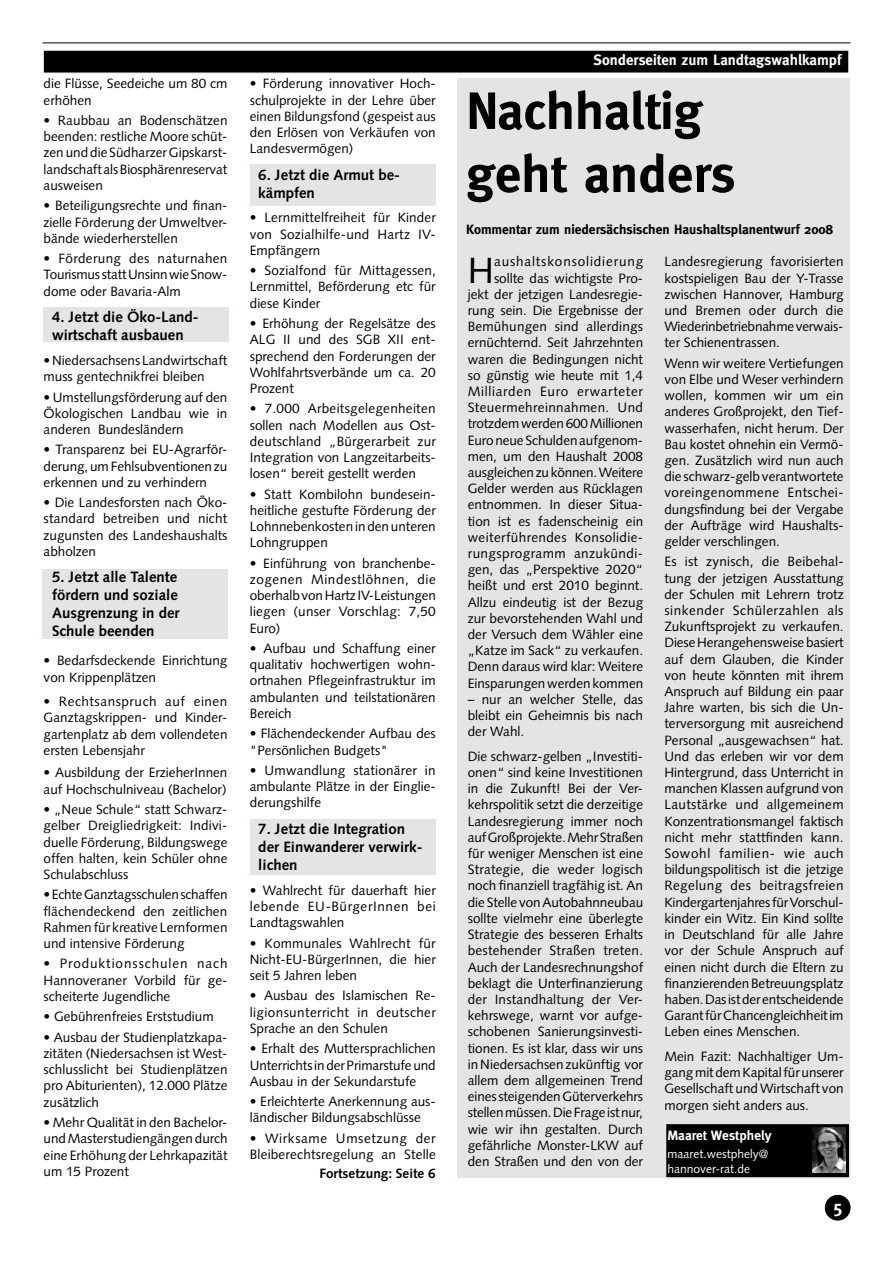
<style>
.page{position:relative;width:893px;height:1263px;background:#fff}
.page>*{position:absolute;margin:0;border:0;box-sizing:border-box;transform-origin:0 0}
.t1{font:700 52.5px/63px "Meta";color:#000}
.t2{font:36.45px "Syntax";color:#000}
.t3{font:700 15px/18px "Syntax";color:#000}
.t4{font:700 15px "Meta";color:#fff}
.t5{font:13.5px/16.2px "Syntax";color:#000;text-align:justify}
.t6{font:700 13.5px "Meta";color:#000}
.t7{font:700 13.5px "Syntax";color:#000}
.t8{font:700 13.5px "Meta";color:#fff}
.t9{font:12px/14.4px "Syntax";color:#fff}
</style>
<div class="page">
<div style="left:825px;top:1195px;width:25px;height:25px;background:#000;border-radius:50%"></div>
<div style="left:825px;top:1195px;width:25px;height:25px;border:1px solid #000;border-radius:50%"></div>
<hr style="left:43px;top:43px;width:807px;height:1px;background:#000">
<div style="left:43px;top:569px;width:185px;height:70px;background:#e3e4e4"></div>
<div style="left:43px;top:307px;width:186px;height:35px;background:#e3e4e4"></div>
<div style="left:250px;top:164px;width:185px;height:42px;background:#e3e4e4"></div>
<div style="left:457px;top:78px;width:392px;height:1099px;background:#e3e4e4"></div>
<div style="left:43px;top:50px;width:806px;height:23px;background:#000"></div>
<div style="left:43px;top:50px;width:806px;height:23px;border:1px solid #e3e4e4"></div>
<div style="left:665px;top:1123px;width:185px;height:55px;background:#000"></div>
<div style="left:665px;top:1123px;width:185px;height:56px;border:2px solid #e3e4e4"></div>
<img style="left:812px;top:1127px;width:34px;height:45px">
<div style="left:250px;top:820px;width:185px;height:55px;background:#e3e4e4"></div>
<p class="t5" style="left:44px;top:76px;width:185px">die Flüsse, Seedeiche um 80 cm erhöhen</p>
<p class="t5" style="left:44px;top:112px;width:186px">• Raubbau an Bodenschätzen beenden: restliche Moore schüt&shy;zen und die Südharzer Gipskarst&shy;landschaft als Biosphärenreservat ausweisen</p>
<p class="t5" style="left:44px;top:198px;width:185px">• Beteiligungsrechte und finan&shy;zielle Förderung der Umweltver&shy;bände wiederherstellen</p>
<p class="t5" style="left:44px;top:250px;width:185px">• Förderung des naturnahen Tourismus statt Unsinn wie Snow&shy;dome oder Bavaria-Alm</p>
<p class="t3" style="left:52px;top:308px;width:148px">4. Jetzt die Öko-Land&shy;wirtschaft ausbauen</p>
<p class="t5" style="left:44px;top:352px;width:185px">• Niedersachsens Landwirtschaft muss gentechnikfrei bleiben</p>
<p class="t5" style="left:44px;top:389px;width:185px">• Umstellungsförderung auf den Ökologischen Landbau wie in anderen Bundesländern</p>
<p class="t5" style="left:44px;top:442px;width:185px">• Transparenz bei EU-Agrarför&shy;derung, um Fehlsubventionen zu erkennen und zu verhindern</p>
<p class="t5" style="left:44px;top:494px;width:185px">• Die Landesforsten nach Öko&shy;standard betreiben und nicht zugunsten des Landeshaushalts abholzen</p>
<p class="t3" style="left:52px;top:568px;width:129px">5. Jetzt alle Talente fördern und soziale<br>Ausgrenzung in der<br>Schule beenden</p>
<p class="t5" style="left:44px;top:653px;width:185px">• Bedarfsdeckende Einrichtung von Krippenplätzen</p>
<p class="t5" style="left:44px;top:693px;width:185px">• Rechtsanspruch auf einen Ganztagskrippen- und Kinder&shy;gartenplatz ab dem vollendeten ersten Lebensjahr</p>
<p class="t5" style="left:44px;top:765px;width:185px">• Ausbildung der ErzieherInnen auf Hochschulniveau (Bachelor)</p>
<p class="t5" style="left:44px;top:801px;width:185px">• „Neue Schule“ statt Schwarz&shy;gelber Dreigliedrigkeit: Indivi&shy;duelle Förderung, Bildungswege offen halten, kein Schüler ohne Schulabschluss</p>
<p class="t5" style="left:44px;top:887px;width:185px">• Echte Ganztagsschulen schaffen flächendeckend den zeitlichen Rahmen für kreative Lernformen und intensive Förderung</p>
<p class="t5" style="left:44px;top:956px;width:185px">• Produktionsschulen nach Hannoveraner Vorbild für ge&shy;scheiterte Jugendliche</p>
<p class="t5" style="left:44px;top:1009px;width:172px">• Gebührenfreies Erststudium</p>
<p class="t5" style="left:44px;top:1029px;width:185px">• Ausbau der Studienplatzkapa&shy;zitäten (Niedersachsen ist West&shy;schlusslicht bei Studienplätzen pro Abiturienten), 12.000 Plätze zusätzlich</p>
<p class="t5" style="left:44px;top:1114px;width:186px">• Mehr Qualität in den Bachelor&shy;und Masterstudiengängen durch eine Erhöhung der Lehrkapazität um 15 Prozent</p>
<p class="t5" style="left:250px;top:76px;width:187px">• Förderung innovativer Hoch&shy;schulprojekte in der Lehre über einen Bildungsfond (gespeist aus den Erlösen von Verkäufen von Landesvermögen)</p>
<p class="t3" style="left:258px;top:166px;width:143px">6. Jetzt die Armut be&shy;kämpfen</p>
<p class="t5" style="left:250px;top:210px;width:188px">• Lernmittelfreiheit für Kinder von Sozialhilfe-und Hartz IV-Empfängern</p>
<p class="t5" style="left:250px;top:263px;width:188px">• Sozialfond für Mittagessen, Lernmittel, Beförderung etc für diese Kinder</p>
<p class="t5" style="left:250px;top:315px;width:188px">• Erhöhung der Regelsätze des ALG II und des SGB XII ent&shy;sprechend den Forderungen der Wohlfahrtsverbände um ca. 20<br>Prozent</p>
<p class="t5" style="left:250px;top:401px;width:188px">• 7.000 Arbeitsgelegenheiten sollen nach Modellen aus Ost&shy;deutschland „Bürgerarbeit zur Integration von Langzeitarbeits&shy;losen“ bereit gestellt werden</p>
<p class="t5" style="left:250px;top:486px;width:187px">• Statt Kombilohn bundesein&shy;heitliche gestufte Förderung der Lohnnebenkosten in den unteren Lohngruppen</p>
<p class="t5" style="left:250px;top:555px;width:188px">• Einführung von branchenbe&shy;zogenen Mindestlöhnen, die oberhalb von Hartz IV-Leistungen liegen (unser Vorschlag: 7,50<br>Euro)</p>
<p class="t5" style="left:250px;top:640px;width:187px">• Aufbau und Schaffung einer qualitativ hochwertigen wohn&shy;ortnahen Pflegeinfrastruktur im ambulanten und teilstationären Bereich</p>
<p class="t5" style="left:250px;top:726px;width:188px">• Flächendeckender Aufbau des "Persönlichen Budgets"</p>
<p class="t5" style="left:250px;top:762px;width:187px">• Umwandlung stationärer in ambulante Plätze in der Einglie&shy;derungshilfe</p>
<p class="t3" style="left:258px;top:820px;width:166px">7. Jetzt die Integration der Einwanderer verwirk&shy;lichen</p>
<p class="t5" style="left:250px;top:882px;width:187px">• Wahlrecht für dauerhaft hier lebende EU-BürgerInnen bei Landtagswahlen</p>
<p class="t5" style="left:250px;top:935px;width:187px">• Kommunales Wahlrecht für Nicht-EU-BürgerInnen, die hier seit 5 Jahren leben</p>
<p class="t5" style="left:250px;top:988px;width:188px">• Ausbau des Islamischen Re&shy;ligionsunterricht in deutscher Sprache an den Schulen</p>
<p class="t5" style="left:250px;top:1040px;width:187px">• Erhalt des Muttersprachlichen Unterrichts in der Primarstufe und Ausbau in der Sekundarstufe</p>
<p class="t5" style="left:250px;top:1093px;width:187px">• Erleichterte Anerkennung aus&shy;ländischer Bildungsabschlüsse</p>
<p class="t5" style="left:250px;top:1130px;width:188px">• Wirksame Umsetzung der<br>Bleiberechtsregelung an Stelle</p>
<p class="t7" style="left:319px;top:1166px;width:118px">Fortsetzung: Seite 6</p>
<p class="t4" style="left:594px;top:51px;width:249px">Sonderseiten zum Landtagswahlkampf</p>
<h1 class="t1" style="left:466px;top:79px;width:271px">Nachhaltig geht anders</h1>
<p class="t6" style="left:466px;top:222px;width:369px">Kommentar zum niedersächsischen Haushaltsplanentwurf 2008</p>
<h2 class="t2" style="left:468px;top:248px;width:28px">H</h2>
<p class="t5" style="left:664px;top:254px;width:181px">Landesregierung favorisierten kostspieligen Bau der Y-Trasse zwischen Hannover, Hamburg und Bremen oder durch die Wiederinbetriebnahme verwais&shy;ter Schienentrassen.</p>
<p class="t5" style="left:664px;top:355px;width:181px">Wenn wir weitere Vertiefungen von Elbe und Weser verhindern wollen, kommen wir um ein anderes Großprojekt, den Tief&shy;wasserhafen, nicht herum. Der Bau kostet ohnehin ein Vermö&shy;gen. Zusätzlich wird nun auch die schwarz-gelb verantwortete voreingenommene Entschei&shy;dungsfindung bei der Vergabe der Aufträge wird Haushalts&shy;gelder verschlingen.</p>
<p class="t5" style="left:664px;top:554px;width:181px">Es ist zynisch, die Beibehal&shy;tung der jetzigen Ausstattung der Schulen mit Lehrern trotz sinkender Schülerzahlen als Zukunftsprojekt zu verkaufen.<br>Diese Herangehensweise basiert auf dem Glauben, die Kinder von heute könnten mit ihrem Anspruch auf Bildung ein paar Jahre warten, bis sich die Un&shy;terversorgung mit ausreichend Personal „ausgewachsen“ hat.<br>Und das erleben wir vor dem Hintergrund, dass Unterricht in manchen Klassen aufgrund von Lautstärke und allgemeinem Konzentrationsmangel faktisch nicht mehr stattfinden kann.<br>Sowohl familien- wie auch bildungspolitisch ist die jetzige Regelung des beitragsfreien Kindergartenjahres für Vorschul&shy;kinder ein Witz. Ein Kind sollte in Deutschland für alle Jahre vor der Schule Anspruch auf einen nicht durch die Eltern zu finanzierenden Betreuungsplatz haben. Das ist der entscheidende Garant für Chancengleichheit im Leben eines Menschen.</p>
<p class="t5" style="left:664px;top:1048px;width:181px">Mein Fazit: Nachhaltiger Um&shy;gang mit dem Kapital für unserer Gesellschaft und Wirtschaft von morgen sieht anders aus.</p>
<p class="t8" style="left:668px;top:1127px;width:105px">Maaret Westphely</p>
<p class="t9" style="left:668px;top:1147px;width:102px">maaret.westphely@ hannover-rat.de</p>
<p class="t5" style="left:468px;top:254px;width:177px;text-align:right">aushaltskonsolidierung sollte das wichtigste Pro-<br>jekt der jetzigen Landesregie&shy;rung sein. Die Ergebnisse der<br>Bemühungen sind allerdings ernüchternd. Seit Jahrzehnten waren die Bedingungen nicht so günstig wie heute mit 1,4<br>Milliarden Euro erwarteter<br>Steuermehreinnahmen. Und trotzdem werden 600 Millionen<br>Euro neue Schulden aufgenom&shy;men, um den Haushalt 2008 ausgleichen zu können. Weitere<br>Gelder werden aus Rücklagen entnommen. In dieser Situa&shy;tion ist es fadenscheinig ein weiterführendes Konsolidie&shy;rungsprogramm anzukündi&shy;gen, das „Perspektive 2020“ heißt und erst 2010 beginnt.<br>Allzu eindeutig ist der Bezug zur bevorstehenden Wahl und der Versuch dem Wähler eine „Katze im Sack“ zu verkaufen.<br>Denn daraus wird klar: Weitere<br>Einsparungen werden kommen</p>
<p class="t5" style="left:468px;top:691px;width:177px">– nur an welcher Stelle, das bleibt ein Geheimnis bis nach der Wahl.</p>
<p class="t5" style="left:468px;top:748px;width:177px">Die schwarz-gelben „Investiti&shy;onen“ sind keine Investitionen in die Zukunft! Bei der Ver&shy;kehrspolitik setzt die derzeitige Landesregierung immer noch auf Großprojekte. Mehr Straßen für weniger Menschen ist eine Strategie, die weder logisch noch finanziell tragfähig ist. An die Stelle von Autobahnneubau sollte vielmehr eine überlegte Strategie des besseren Erhalts bestehender Straßen treten.<br>Auch der Landesrechnungshof beklagt die Unterfinanzierung der Instandhaltung der Ver&shy;kehrswege, warnt vor aufge&shy;schobenen Sanierungsinvesti&shy;tionen. Es ist klar, dass wir uns in Niedersachsen zukünftig vor allem dem allgemeinen Trend eines steigenden Güterverkehrs stellen müssen. Die Frage ist nur, wie wir ihn gestalten. Durch gefährliche Monster-LKW auf den Straßen und den von der</p>
</div>
